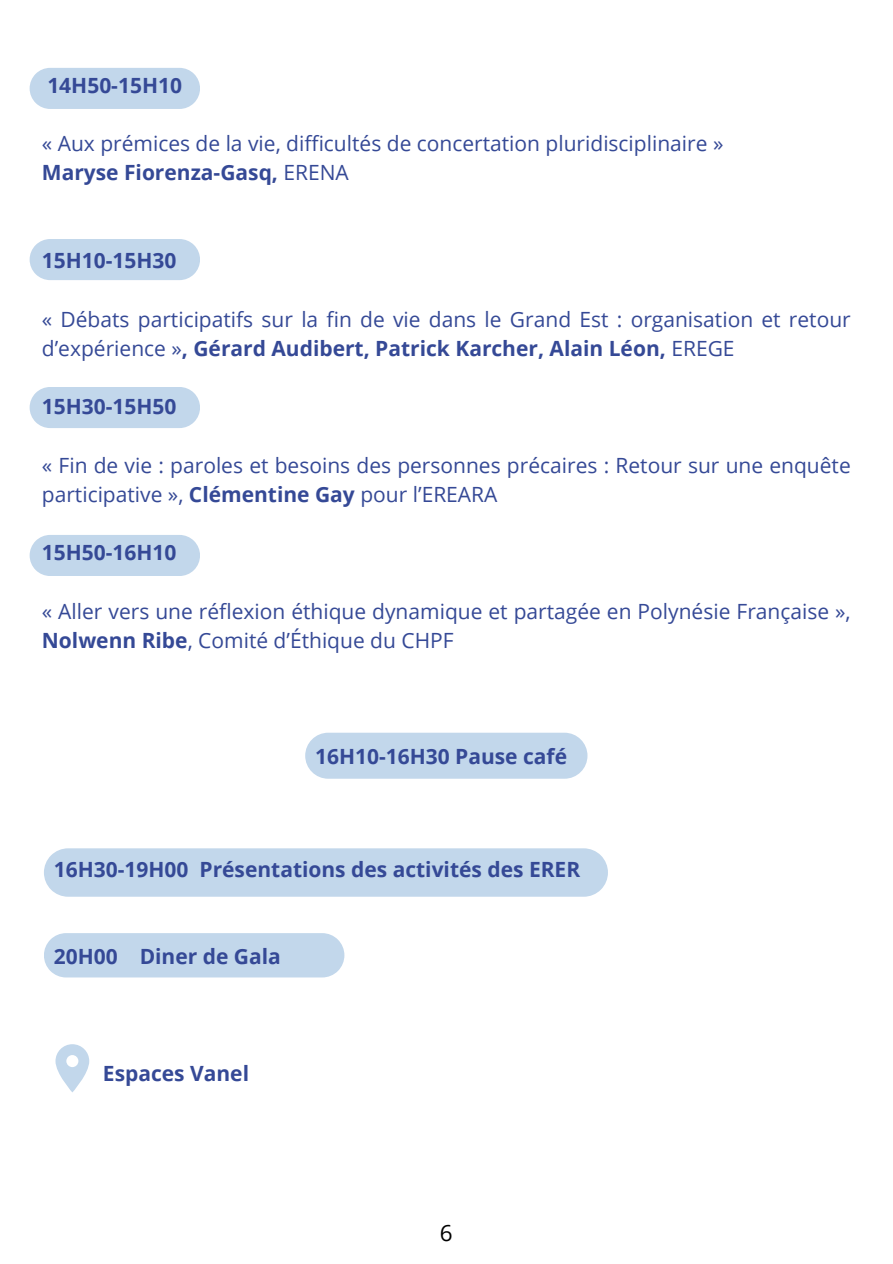
<style>
.page{position:relative;width:893px;height:1264px;background:#fff}
.page>*{position:absolute;margin:0;border:0;box-sizing:border-box;transform-origin:0 0}
.t1{font:22.5px "Open Sans";color:#000}
.t2{font:21px/29.2px "Open Sans";color:#354996}
.t3{font:700 21px "Open Sans";color:#354996}
.s1{font-weight:700}
</style>
<div class="page">
<svg style="left:55px;top:1044px;width:34px;height:48px"></svg>
<div style="left:44px;top:848px;width:564px;height:48px;background:#c2d7eb"></div>
<div style="left:44px;top:933px;width:300px;height:44px;background:#c2d7eb"></div>
<div style="left:30px;top:68px;width:170px;height:41px;background:#c2d7eb"></div>
<div style="left:30px;top:239px;width:170px;height:41px;background:#c2d7eb"></div>
<div style="left:30px;top:387px;width:170px;height:41px;background:#c2d7eb"></div>
<div style="left:30px;top:535px;width:170px;height:41px;background:#c2d7eb"></div>
<div style="left:305px;top:732px;width:282px;height:46px;background:#c2d7eb;border-radius:23px"></div>
<p class="t3" style="left:47px;top:70px;width:136px">14H50-15H10</p>
<p class="t2" style="left:42px;top:128px;width:683px">« Aux prémices de la vie, difficultés de concertation pluridisciplinaire »<br><span class="s1">Maryse Fiorenza-Gasq,</span> ERENA</p>
<p class="t3" style="left:42px;top:246px;width:136px">15H10-15H30</p>
<p class="t2" style="left:42px;top:304px;width:810px">« Débats participatifs sur la fin de vie dans le Grand Est : organisation et retour d’expérience »<span class="s1">, Gérard Audibert, Patrick Karcher, Alain Léon,</span> EREGE</p>
<p class="t3" style="left:42px;top:392px;width:136px">15H30-15H50</p>
<p class="t2" style="left:42px;top:450px;width:810px">« Fin de vie : paroles et besoins des personnes précaires : Retour sur une enquête participative », <span class="s1">Clémentine Gay</span> pour l’EREARA</p>
<p class="t3" style="left:42px;top:538px;width:136px">15H50-16H10</p>
<p class="t2" style="left:42px;top:596px;width:810px">« Aller vers une réflexion éthique dynamique et partagée en Polynésie Française »,<br><span class="s1">Nolwenn Ribe</span>, Comité d’Éthique du CHPF</p>
<p class="t3" style="left:315px;top:741px;width:253px">16H10-16H30 Pause café</p>
<p class="t3" style="left:54px;top:854px;width:527px">16H30-19H00 Présentations des activités des ERER</p>
<p class="t3" style="left:54px;top:942px;width:228px">20H00 Diner de Gala</p>
<p class="t3" style="left:103px;top:1058px;width:148px">Espaces Vanel</p>
<p class="t1" style="left:440px;top:1216px;width:14px">6</p>
</div>
